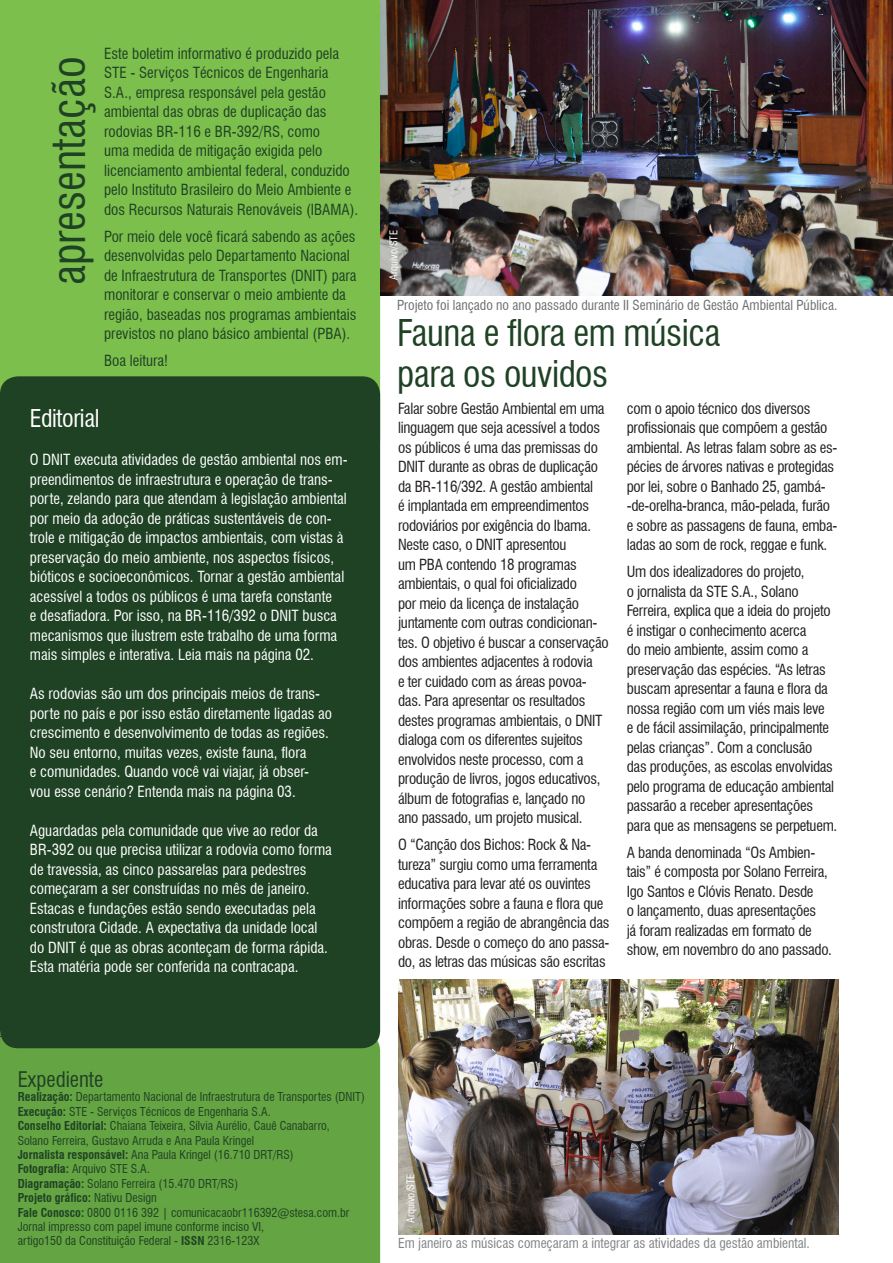
<style>
.page{position:relative;width:893px;height:1263px;background:#fff}
.page>*{position:absolute;margin:0;border:0;box-sizing:border-box;transform-origin:0 0}
.t1{font:condensed 45px "Swiss 721 BT";color:#1f4224}
.t2{font:condensed 36px/40.5px "Swiss 721 BT";letter-spacing:-.015em;color:#1f4224}
.t3{font:condensed 24px "Swiss 721 BT";letter-spacing:-.015em;color:#fff}
.t4{font:condensed 21px "Swiss 721 BT";color:#1f4224}
.t5{font:condensed 15px/19.5px "Swiss 721 BT";letter-spacing:-.02em;color:#231f20}
.t6{font:condensed 15px/19.5px "Swiss 721 BT";color:#fff}
.t7{font:condensed 15px/19.5px "Swiss 721 BT";color:#1f4224}
.t8{font:condensed 13.5px "Swiss 721 BT";color:#6c6e70}
.t9{font:condensed 13.5px "Swiss 721 BT";color:#808285}
.t10{font:condensed 12px/14.4px "Swiss 721 BT";color:#1f4224}
.t11{font:condensed 10.5px "Swiss 721 BT";color:#fff}
.s1{font-weight:700}
</style>
<div class="page">
<div style="left:0;top:0;width:380px;height:390px;background:#7cbf4d"></div>
<div style="left:0;top:1034px;width:380px;height:229px;background:#65a443"></div>
<div style="left:0;top:376px;width:380px;height:672px;background:#1f4224;border-radius:18px"></div>
<img style="left:380px;top:0;width:513px;height:295px">
<img style="left:398px;top:979px;width:441px;height:255px">
<h1 class="t1" style="left:42px;top:285px;width:230px;rotate:-90deg">apresentação</h1>
<p class="t7" style="left:104px;top:43px;width:256px">Este boletim informativo é produzido pela STE - Serviços Técnicos de Engenharia S.A., empresa responsável pela gestão ambiental das obras de duplicação das rodovias BR-116 e BR-392/RS, como<br>uma medida de mitigação exigida pelo licenciamento ambiental federal, conduzido pelo Instituto Brasileiro do Meio Ambiente e dos Recursos Naturais Renováveis (IBAMA).</p>
<p class="t7" style="left:104px;top:226px;width:254px">Por meio dele você ficará sabendo as ações desenvolvidas pelo Departamento Nacional de Infraestrutura de Transportes (DNIT) para monitorar e conservar o meio ambiente da região, baseadas nos programas ambientais previstos no plano básico ambiental (PBA).</p>
<p class="t7" style="left:104px;top:351px;width:65px">Boa leitura!</p>
<h3 class="t3" style="left:30px;top:404px;width:71px">Editorial</h3>
<p class="t6" style="left:30px;top:450px;width:319px">O DNIT executa atividades de gestão ambiental nos em&shy;preendimentos de infraestrutura e operação de trans&shy;porte, zelando para que atendam à legislação ambiental por meio da adoção de práticas sustentáveis de con&shy;trole e mitigação de impactos ambientais, com vistas à preservação do meio ambiente, nos aspectos físicos, bióticos e socioeconômicos. Tornar a gestão ambiental acessível a todos os públicos é uma tarefa constante<br>e desafiadora. Por isso, na BR-116/392 o DNIT busca mecanismos que ilustrem este trabalho de uma forma mais simples e interativa. Leia mais na página 02.</p>
<p class="t6" style="left:30px;top:684px;width:304px">As rodovias são um dos principais meios de trans&shy;porte no país e por isso estão diretamente ligadas ao crescimento e desenvolvimento de todas as regiões.<br>No seu entorno, muitas vezes, existe fauna, flora<br>e comunidades. Quando você vai viajar, já obser&shy;vou esse cenário? Entenda mais na página 03.</p>
<p class="t6" style="left:30px;top:820px;width:304px">Aguardadas pela comunidade que vive ao redor da BR-392 ou que precisa utilizar a rodovia como forma de travessia, as cinco passarelas para pedestres começaram a ser construídas no mês de janeiro.<br>Estacas e fundações estão sendo executadas pela construtora Cidade. A expectativa da unidade local do DNIT é que as obras aconteçam de forma rápida.<br>Esta matéria pode ser conferida na contracapa.</p>
<p class="t11" style="left:387px;top:280px;width:51px;rotate:-90deg">Arquivo/STE</p>
<p class="t8" style="left:397px;top:297px;width:442px">Projeto foi lançado no ano passado durante II Seminário de Gestão Ambiental Pública.</p>
<h2 class="t2" style="left:397px;top:313px;width:325px">Fauna e flora em música para os ouvidos</h2>
<p class="t5" style="left:398px;top:398px;width:212px">Falar sobre Gestão Ambiental em uma linguagem que seja acessível a todos os públicos é uma das premissas do DNIT durante as obras de duplicação da BR-116/392. A gestão ambiental<br>é implantada em empreendimentos rodoviários por exigência do Ibama.<br>Neste caso, o DNIT apresentou<br>um PBA contendo 18 programas ambientais, o qual foi oficializado<br>por meio da licença de instalação juntamente com outras condicionan&shy;tes. O objetivo é buscar a conservação dos ambientes adjacentes à rodovia<br>e ter cuidado com as áreas povoa&shy;das. Para apresentar os resultados destes programas ambientais, o DNIT dialoga com os diferentes sujeitos envolvidos neste processo, com a produção de livros, jogos educativos, álbum de fotografias e, lançado no ano passado, um projeto musical.</p>
<p class="t5" style="left:398px;top:835px;width:213px">O “Canção dos Bichos: Rock &amp; Na&shy;tureza” surgiu como uma ferramenta educativa para levar até os ouvintes informações sobre a fauna e flora que compõem a região de abrangência das obras. Desde o começo do ano passa&shy;do, as letras das músicas são escritas</p>
<p class="t5" style="left:627px;top:398px;width:212px">com o apoio técnico dos diversos profissionais que compõem a gestão ambiental. As letras falam sobre as es&shy;pécies de árvores nativas e protegidas por lei, sobre o Banhado 25, gambá--de-orelha-branca, mão-pelada, furão e sobre as passagens de fauna, emba&shy;ladas ao som de rock, reggae e funk.</p>
<p class="t5" style="left:627px;top:562px;width:212px">Um dos idealizadores do projeto,<br>o jornalista da STE S.A., Solano Ferreira, explica que a ideia do projeto é instigar o conhecimento acerca<br>do meio ambiente, assim como a preservação das espécies. “As letras buscam apresentar a fauna e flora da nossa região com um viés mais leve<br>e de fácil assimilação, principalmente pelas crianças”. Com a conclusão<br>das produções, as escolas envolvidas pelo programa de educação ambiental passarão a receber apresentações para que as mensagens se perpetuem.</p>
<p class="t5" style="left:627px;top:842px;width:207px">A banda denominada “Os Ambien&shy;tais” é composta por Solano Ferreira, Igo Santos e Clóvis Renato. Desde<br>o lançamento, duas apresentações<br>já foram realizadas em formato de show, em novembro do ano passado.</p>
<h3 class="t4" style="left:18px;top:1067px;width:87px">Expediente</h3>
<p class="t10" style="left:18px;top:1090px;width:349px"><span class="s1">Realização:</span> Departamento Nacional de Infraestrutura de Transportes (DNIT)<br><span class="s1">Execução:</span> STE - Serviços Técnicos de Engenharia S.A.<br><span class="s1">Conselho Editorial:</span> Chaiana Teixeira, Sílvia Aurélio, Cauê Canabarro,<br>Solano Ferreira, Gustavo Arruda e Ana Paula Kringel<br><span class="s1">Jornalista responsável:</span> Ana Paula Kringel (16.710 DRT/RS)<br><span class="s1">Fotografia:</span> Arquivo STE S.A.<br><span class="s1">Diagramação:</span> Solano Ferreira (15.470 DRT/RS)<br><span class="s1">Projeto gráfico:</span> Nativu Design<br><span class="s1">Fale Conosco:</span> 0800 0116 392 | comunicacaobr116392@stesa.com.br Jornal impresso com papel imune conforme inciso VI,<br>artigo150 da Constituição Federal - <span class="s1">ISSN</span> 2316-123X</p>
<p class="t11" style="left:404px;top:1223px;width:51px;rotate:-90deg">Arquivo/STE</p>
<p class="t9" style="left:398px;top:1234px;width:413px">Em janeiro as músicas começaram a integrar as atividades da gestão ambiental.</p>
</div>
